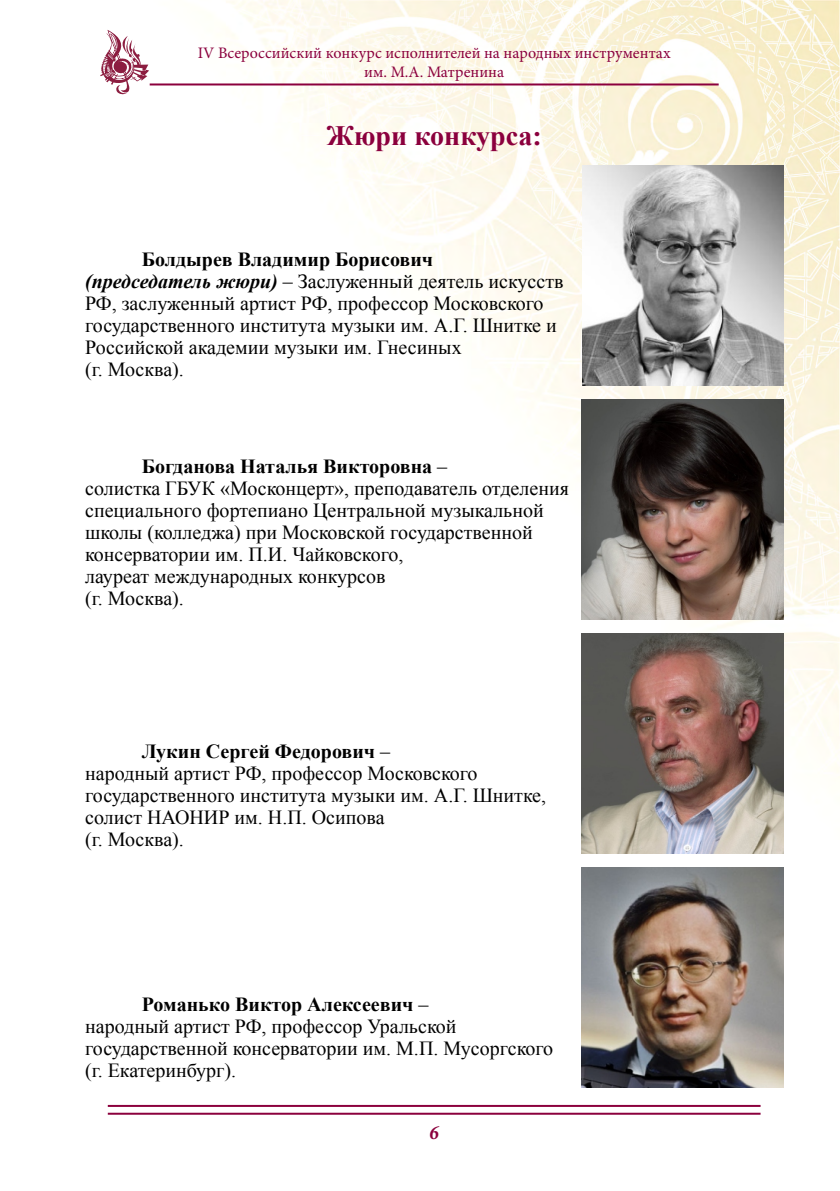
<style>
.page{position:relative;width:840px;height:1191px;background:#fff}
.page>*{position:absolute;margin:0;border:0;box-sizing:border-box;transform-origin:0 0}
.t1{font:700 28px "Times New Roman";color:#8b003d}
.t2{font:20px/22px "Times New Roman";color:#000}
.t3{font:italic 700 condensed 20px "Minion Pro";color:#8b003d}
.t4{font:16px/19.2px "Minion Pro";color:#8b003d;text-align:center}
.s1{font-weight:700}
.s2{font-weight:700;font-style:italic}
</style>
<div class="page">
<img style="left:149px;top:0;width:690px;height:839px">
<hr style="left:150px;top:83px;width:568px;height:2px;background:#8b003d">
<hr style="left:108px;top:1105px;width:652px;height:2px;background:#8b003d">
<hr style="left:108px;top:1112px;width:652px;height:2px;background:#8b003d">
<svg style="left:100px;top:30px;width:49px;height:65px"></svg>
<img style="left:581px;top:165px;width:201px;height:220px">
<img style="left:581px;top:399px;width:201px;height:220px">
<img style="left:581px;top:633px;width:201px;height:220px">
<img style="left:581px;top:867px;width:201px;height:220px">
<p class="t4" style="left:198px;top:44px;width:474px">IV Всероссийский конкурс исполнителей на народных инструментах им. М.А. Матренина</p>
<h1 class="t1" style="left:326px;top:116px;width:217px">Жюри конкурса:</h1>
<p class="t2" style="left:85px;top:248px;width:479px;text-indent:57px"><span class="s1">Болдырев Владимир Борисович </span><span class="s2">(председатель жюри)</span> – Заслуженный деятель искусств РФ, заслуженный артист РФ, профессор Московского государственного института музыки им. А.Г. Шнитке и Российской академии музыки им. Гнесиных<br>(г. Москва).</p>
<p class="t2" style="left:85px;top:455px;width:485px;text-indent:57px"><span class="s1">Богданова Наталья Викторовна</span> –<br>солистка ГБУК «Москонцерт», преподаватель отделения специального фортепиано Центральной музыкальной школы (колледжа) при Московской государственной консерватории им. П.И. Чайковского,<br>лауреат международных конкурсов<br>(г. Москва).</p>
<p class="t2" style="left:85px;top:740px;width:462px;text-indent:57px"><span class="s1">Лукин Сергей Федорович</span> –<br>народный артист РФ, профессор Московского государственного института музыки им. А.Г. Шнитке, солист НАОНИР им. Н.П. Осипова<br>(г. Москва).</p>
<p class="t2" style="left:85px;top:993px;width:469px;text-indent:57px"><span class="s1">Романько Виктор Алексеевич</span> –<br>народный артист РФ, профессор Уральской государственной консерватории им. М.П. Мусоргского (г. Екатеринбург).</p>
<p class="t3" style="left:429px;top:1118px;width:11px">6</p>
</div>
